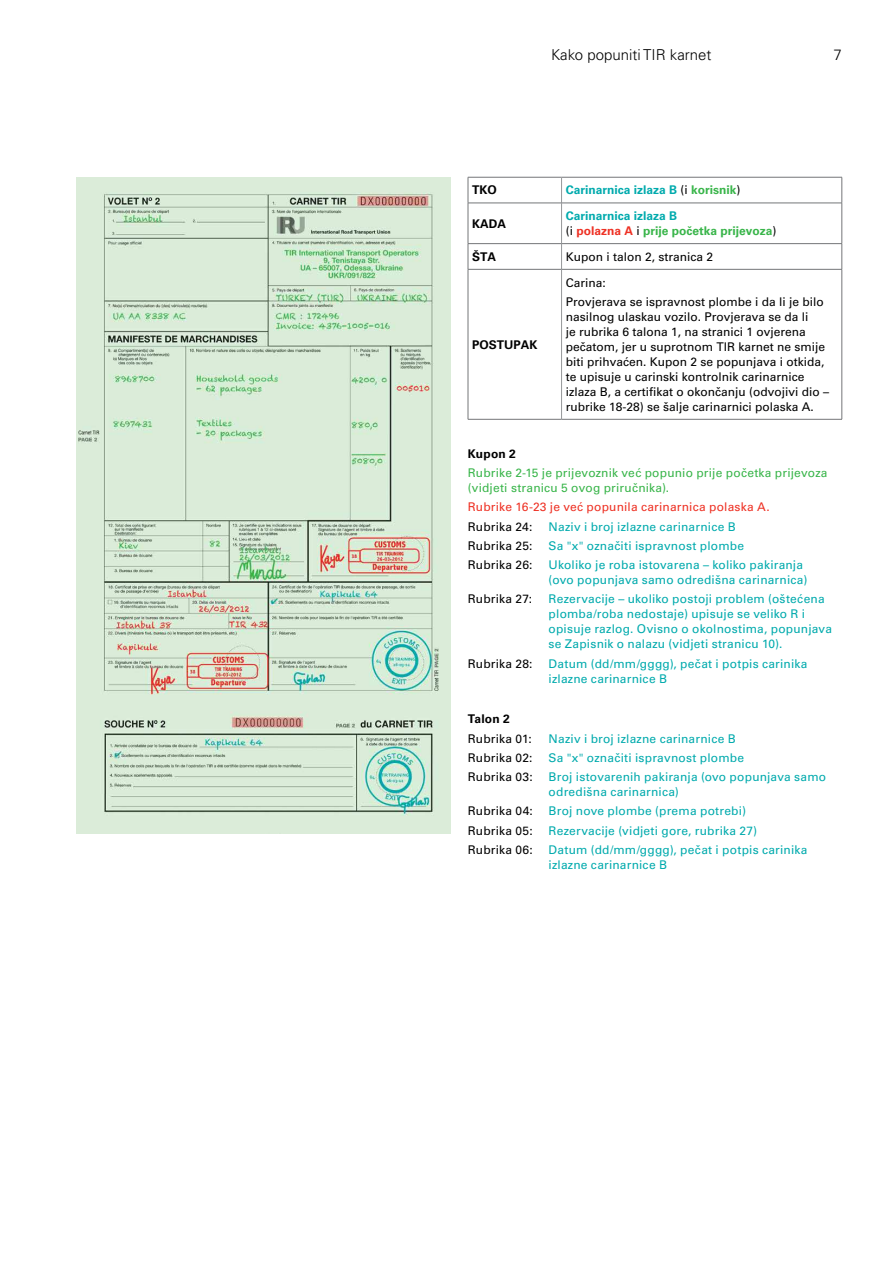
<style>
.page{position:relative;width:893px;height:1263px;background:#fff}
.page>*{position:absolute;margin:0;border:0;box-sizing:border-box;transform-origin:0 0}
.t1{font:300 15px "Univers LT Std";color:#000}
.t2{font:12px/15px "Univers LT Pro 55 Roman";letter-spacing:.015em;color:#00aaad}
.t3{font:12px/15px "Univers LT Pro 55 Roman";color:#000}
.t4{font:12px/15px "Univers LT Pro 55 Roman";letter-spacing:.015em;color:#39b54a}
.t5{font:700 12px/15px "Univers LT Pro 65";color:#39b54a}
.t6{font:12px "Univers LT Pro 55 Roman";letter-spacing:.015em;color:#ee3124}
.t7{font:700 12px "Univers LT Pro 65";color:#000}
.t8{font:700 12px "Univers LT Pro 65";color:#00aaad}
.s1{font-family:"Univers LT Pro 55 Roman";font-weight:400;color:#000}
.s2{color:#39b54a}
.s3{color:#00aaad}
.s4{color:#ee3124}
</style>
<div class="page">
<img style="left:77px;top:177px;width:374px;height:657px">
<hr style="left:468px;top:177px;width:94px;height:1px;background:#747678">
<svg style="left:468px;top:177px;width:1px;height:26px"></svg>
<hr style="left:562px;top:177px;width:280px;height:1px;background:#747678">
<svg style="left:842px;top:177px;width:1px;height:26px"></svg>
<svg style="left:561px;top:177px;width:1px;height:26px"></svg>
<hr style="left:468px;top:203px;width:94px;height:1px;background:#747678">
<hr style="left:468px;top:203px;width:1px;height:40px;background:#747678">
<hr style="left:562px;top:203px;width:280px;height:1px;background:#747678">
<hr style="left:842px;top:203px;width:1px;height:40px;background:#747678">
<hr style="left:561px;top:203px;width:1px;height:40px;background:#95979a">
<hr style="left:468px;top:243px;width:94px;height:1px;background:#747678">
<svg style="left:468px;top:244px;width:1px;height:25px"></svg>
<hr style="left:562px;top:243px;width:280px;height:1px;background:#747678">
<svg style="left:842px;top:244px;width:1px;height:25px"></svg>
<svg style="left:561px;top:244px;width:1px;height:25px"></svg>
<hr style="left:468px;top:269px;width:94px;height:1px;background:#747678">
<hr style="left:468px;top:269px;width:1px;height:150px;background:#747678">
<hr style="left:468px;top:419px;width:94px;height:1px;background:#747678">
<hr style="left:562px;top:269px;width:280px;height:1px;background:#747678">
<hr style="left:842px;top:269px;width:1px;height:150px;background:#747678">
<hr style="left:562px;top:419px;width:280px;height:1px;background:#747678">
<hr style="left:561px;top:269px;width:1px;height:150px;background:#95979a">
<p class="t1" style="left:551px;top:46px;width:162px">Kako popuniti TIR karnet</p>
<p class="t1" style="left:834px;top:46px;width:10px">7</p>
<p class="t7" style="left:472px;top:183px;width:26px">TKO</p>
<p class="t8" style="left:566px;top:183px;width:176px">Carinarnica izlaza B <span class="s1">(i</span> <span class="s2">korisnik</span><span class="s1">)</span></p>
<p class="t7" style="left:472px;top:216px;width:35px">KADA</p>
<p class="t5" style="left:566px;top:208px;width:212px"><span class="s3">Carinarnica izlaza B<br></span><span class="s1">(i</span> <span class="s4">polazna A</span> <span class="s1">i</span> prije početka prijevoza<span class="s1">)</span></p>
<p class="t7" style="left:472px;top:249px;width:25px">ŠTA</p>
<p class="t3" style="left:566px;top:249px;width:149px">Kupon i talon 2, stranica 2</p>
<p class="t7" style="left:472px;top:337px;width:67px">POSTUPAK</p>
<p class="t3" style="left:566px;top:273px;width:260px;line-height:19.2px">Carina:<br>Provjerava se ispravnost plombe i da li je bilo</p>
<p class="t3" style="left:566px;top:309px;width:265px">nasilnog ulaskau vozilo. Provjerava se da li<br>je rubrika 6 talona 1, na stranici 1 ovjerena pečatom, jer u suprotnom TIR karnet ne smije biti prihvaćen. Kupon 2 se popunjava i otkida, te upisuje u carinski kontrolnik carinarnice izlaza B, a certifikat o okončanju (odvojivi dio – rubrike 18-28) se šalje carinarnici polaska A.</p>
<p class="t7" style="left:468px;top:447px;width:50px">Kupon 2</p>
<p class="t4" style="left:468px;top:465px;width:361px">Rubrike 2-15 je prijevoznik već popunio prije početka prijevoza (vidjeti stranicu 5 ovog priručnika).</p>
<p class="t6" style="left:468px;top:500px;width:303px">Rubrike 16-23 je već popunila carinarnica polaska A.</p>
<p class="t3" style="left:468px;top:519px;width:66px">Rubrika 24:</p>
<p class="t2" style="left:549px;top:519px;width:189px">Naziv i broj izlazne carinarnice B</p>
<p class="t3" style="left:468px;top:538px;width:66px">Rubrika 25:</p>
<p class="t2" style="left:549px;top:538px;width:197px">Sa "x" označiti ispravnost plombe</p>
<p class="t3" style="left:468px;top:557px;width:66px">Rubrika 26:</p>
<p class="t2" style="left:549px;top:557px;width:260px">Ukoliko je roba istovarena – koliko pakiranja (ovo popunjava samo odredišna carinarnica)</p>
<p class="t3" style="left:468px;top:592px;width:66px">Rubrika 27:</p>
<p class="t2" style="left:549px;top:592px;width:285px">Rezervacije – ukoliko postoji problem (oštećena plomba/roba nedostaje) upisuje se veliko R i opisuje razlog. Ovisno o okolnostima, popunjava se Zapisnik o nalazu (vidjeti stranicu 10).</p>
<p class="t3" style="left:468px;top:656px;width:66px">Rubrika 28:</p>
<p class="t2" style="left:549px;top:656px;width:260px">Datum (dd/mm/gggg), pečat i potpis carinika izlazne carinarnice B</p>
<p class="t7" style="left:468px;top:712px;width:44px">Talon 2</p>
<p class="t3" style="left:468px;top:731px;width:65px">Rubrika 01:</p>
<p class="t2" style="left:549px;top:731px;width:189px">Naziv i broj izlazne carinarnice B</p>
<p class="t3" style="left:468px;top:750px;width:66px">Rubrika 02:</p>
<p class="t2" style="left:549px;top:750px;width:197px">Sa "x" označiti ispravnost plombe</p>
<p class="t3" style="left:468px;top:769px;width:66px">Rubrika 03:</p>
<p class="t2" style="left:549px;top:769px;width:279px">Broj istovarenih pakiranja (ovo popunjava samo odredišna carinarnica)</p>
<p class="t3" style="left:468px;top:803px;width:67px">Rubrika 04:</p>
<p class="t2" style="left:549px;top:803px;width:199px">Broj nove plombe (prema potrebi)</p>
<p class="t3" style="left:468px;top:823px;width:66px">Rubrika 05:</p>
<p class="t2" style="left:549px;top:823px;width:210px">Rezervacije (vidjeti gore, rubrika 27)</p>
<p class="t3" style="left:468px;top:842px;width:66px">Rubrika 06:</p>
<p class="t2" style="left:549px;top:842px;width:260px">Datum (dd/mm/gggg), pečat i potpis carinika izlazne carinarnice B</p>
</div>
